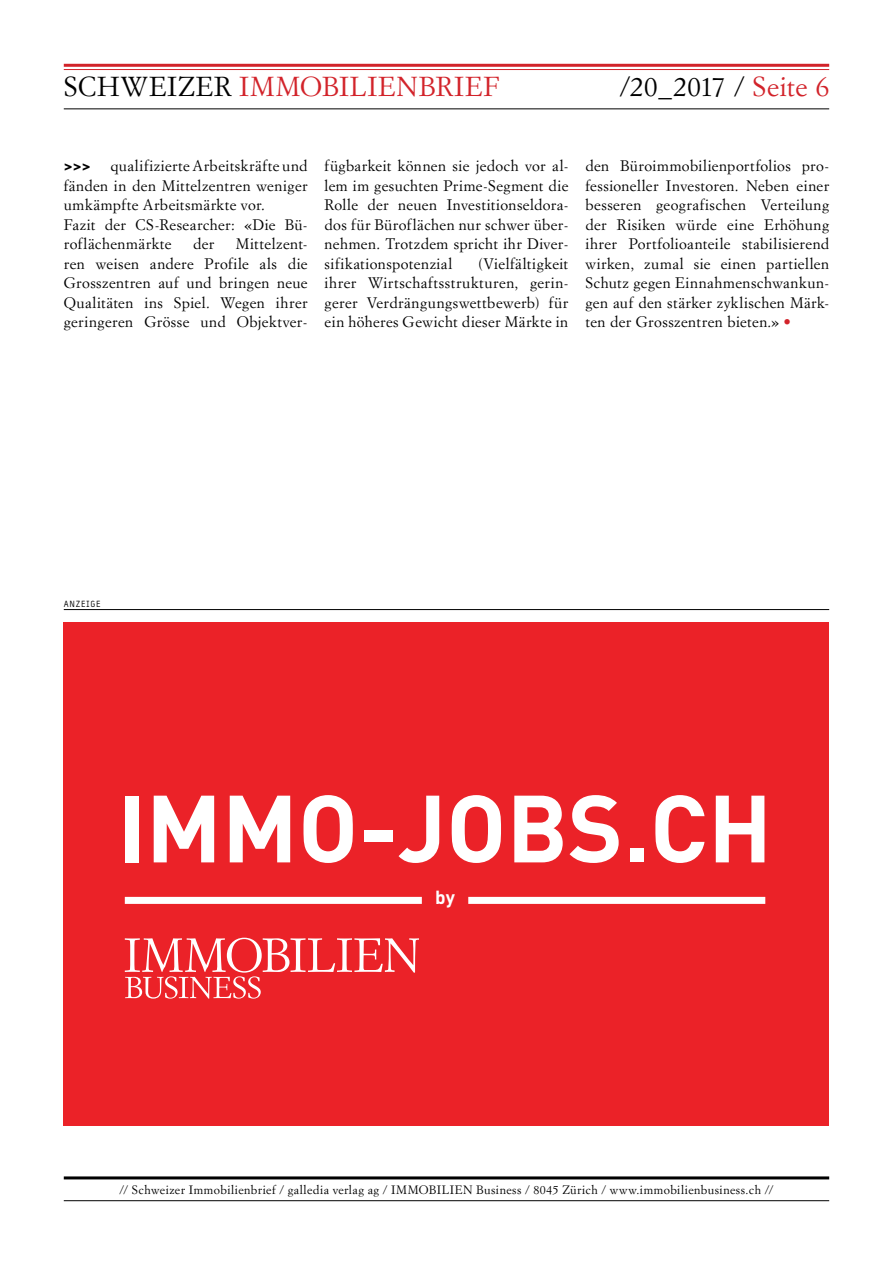
<style>
.page{position:relative;width:893px;height:1263px;background:#fff}
.page>*{position:absolute;margin:0;border:0;box-sizing:border-box;transform-origin:0 0}
.t1{font:700 93.75px "DIN Pro";color:#fff}
.t2{font:27px "Simoncini Garamond Std";letter-spacing:.03em;color:#d2232a}
.t3{font:27px "Simoncini Garamond Std";letter-spacing:.005em;color:#000}
.t4{font:700 18.75px "DIN Pro";color:#fff}
.t5{font:15px/19.5px "Simoncini Garamond Std";letter-spacing:.03em;color:#000;text-align:justify}
.t6{font:700 13.5px "Avenir Next";color:#000}
.t7{font:12px "Simoncini Garamond Std";letter-spacing:.04em;color:#000}
.t8{font:9px "Typestar";letter-spacing:.065em;color:#000}
.s1{color:#000}
.s2{color:#d2232a}
.s3{font-family:"Avenir Next";font-weight:800;color:#d2232a}
</style>
<div class="page">
<hr style="left:64px;top:1176px;width:765px;height:3px;background:#000">
<hr style="left:64px;top:1200px;width:765px;height:1px;background:#000">
<hr style="left:64px;top:64px;width:765px;height:3px;background:#d2232a">
<hr style="left:64px;top:69px;width:765px;height:1px;background:#d2232a">
<hr style="left:64px;top:108px;width:765px;height:1px;background:#000">
<hr style="left:64px;top:609px;width:765px;height:1px;background:#000">
<div style="left:64px;top:622px;width:765px;height:504px;background:#eb2228"></div>
<svg style="left:125px;top:938px;width:294px;height:60px"></svg>
<div style="left:125px;top:897px;width:297px;height:7px;background:#fff"></div>
<div style="left:468px;top:897px;width:297px;height:7px;background:#fff"></div>
<h2 class="t2" style="left:64px;top:70px;width:437px"><span class="s1">SCHWEIZER</span> IMMOBILIENBRIEF</h2>
<h2 class="t3" style="left:620px;top:70px;width:211px">/20_2017 / <span class="s2">Seite 6</span></h2>
<p class="t5" style="left:64px;top:156px;width:245px;text-align:left;text-indent:47px">qualifizierte Arbeitskräfte und fänden in den Mittelzentren weniger umkämpfte Arbeitsmärkte vor.<br>Fazit der CS-Researcher: «Die Bü&shy;roflächenmärkte</p>
<p class="t6" style="left:64px;top:155px;width:28px">&gt;&gt;&gt;</p>
<p class="t5" style="left:64px;top:234px;width:245px;text-indent:172px">Mittelzent&shy;ren weisen andere Profile als die Grosszentren auf und bringen neue Qualitäten ins Spiel. Wegen ihrer geringeren Grösse und Objektver-</p>
<p class="t5" style="left:193px;top:234px;width:23px">der</p>
<p class="t5" style="left:325px;top:156px;width:245px">fügbarkeit können sie jedoch vor al&shy;lem im gesuchten Prime-Segment die Rolle der neuen Investitionseldora&shy;dos für Büroflächen nur schwer über&shy;nehmen. Trotzdem spricht ihr Diver&shy;sifikationspotenzial</p>
<p class="t5" style="left:325px;top:253px;width:245px;text-indent:153px">(Vielfältigkeit ihrer Wirtschaftsstrukturen, gerin&shy;gerer Verdrängungswettbewerb) für ein höheres Gewicht dieser Märkte in</p>
<p class="t5" style="left:585px;top:156px;width:245px">den Büroimmobilienportfolios pro&shy;fessioneller Investoren. Neben einer besseren geografischen Verteilung der Risiken würde eine Erhöhung ihrer Portfolioanteile stabilisierend wirken, zumal sie einen partiellen Schutz gegen Einnahmenschwankun&shy;gen auf den stärker zyklischen Märk&shy;ten der Grosszentren bieten.» <span class="s3">•</span></p>
<p class="t8" style="left:64px;top:599px;width:38px">ANZEIGE</p>
<h1 class="t1" style="left:117px;top:750px;width:656px">IMMO-JOBS.CH</h1>
<p class="t4" style="left:435px;top:882px;width:21px">by</p>
<p class="t7" style="left:120px;top:1183px;width:655px">// Schweizer Immobilienbrief / galledia verlag ag / IMMOBILIEN Business / 8045 Zürich / www.immobilienbusiness.ch //</p>
</div>
